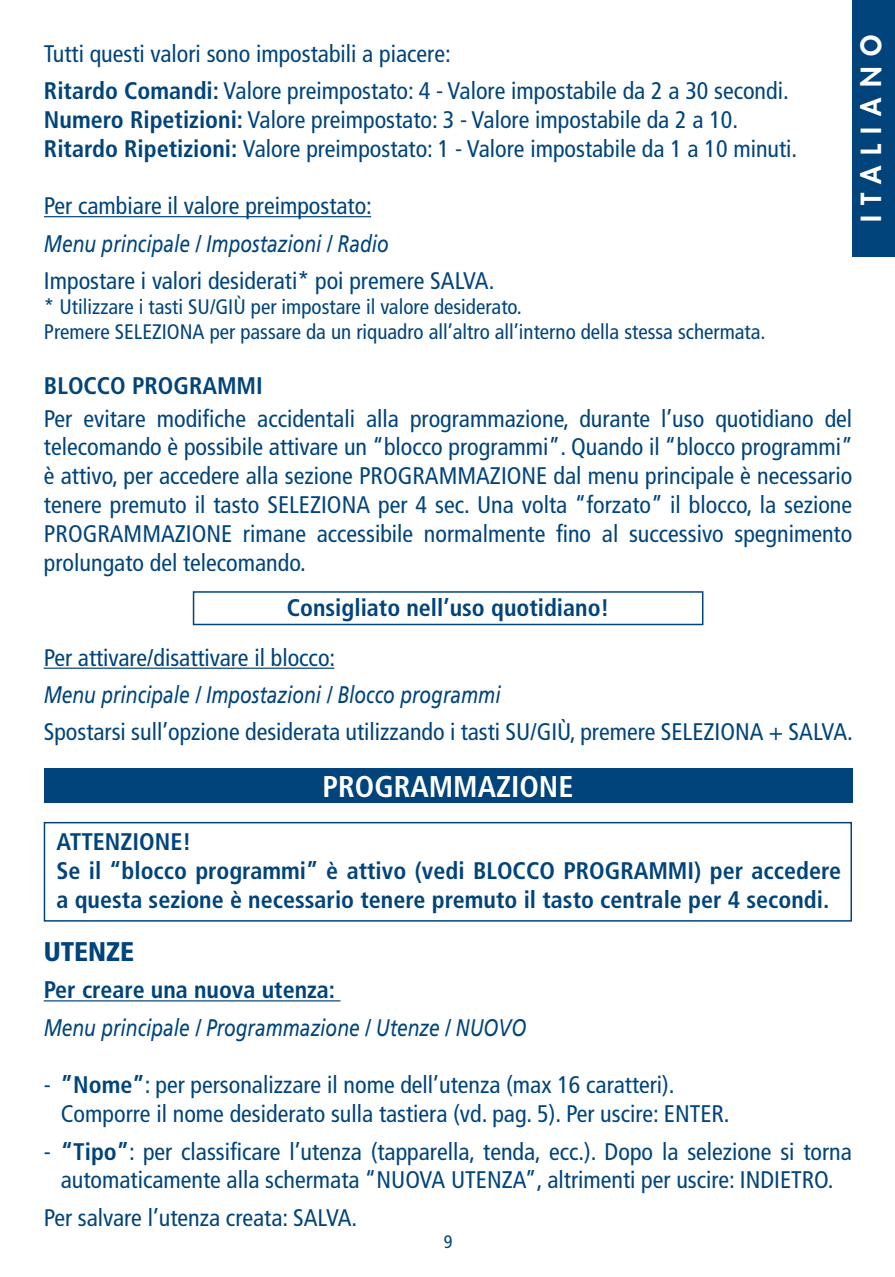
<style>
.page{position:relative;width:895px;height:1277px;background:#fff}
.page>*{position:absolute;margin:0;border:0;box-sizing:border-box;transform-origin:0 0}
.t1{font:700 condensed 30px "Frutiger LT Std";color:#fff}
.t2{font:800 27px "Futura";letter-spacing:.395em;color:#fff}
.t3{font:900 condensed 27px "Frutiger LT Std";color:#00447b}
.t4{font:condensed 24px/28.8px "Frutiger LT Std";color:#00447b;text-align:justify}
.t5{font:700 condensed 24px/28.8px "Frutiger LT Std";color:#00447b}
.t6{font:italic 24px "Frutiger LT Std";color:#00447b;scale:.8 1}
.t7{font:condensed 21px "Frutiger LT Std";color:#00447b}
.t8{font:condensed 18px "Frutiger LT Std";color:#00447b}
.s1{font-weight:700}
</style>
<div class="page">
<div style="left:852px;top:0;width:42px;height:256px;background:#00447b"></div>
<hr style="left:44px;top:216px;width:327px;height:1px;background:#00447b">
<div style="left:44px;top:768px;width:808px;height:34px;background:#00447b"></div>
<div style="left:44px;top:821px;width:807px;height:100px;border:2px solid #00447b"></div>
<div style="left:193px;top:591px;width:510px;height:34px;border:2px solid #00447b"></div>
<hr style="left:44px;top:1000px;width:296px;height:1px;background:#00447b">
<hr style="left:44px;top:667px;width:290px;height:1px;background:#00447b">
<p class="t4" style="left:44px;top:39px;width:408px">Tutti questi valori sono impostabili a piacere:</p>
<p class="t4" style="left:44px;top:76px;width:746px"><span class="s1">Ritardo Comandi:</span> Valore preimpostato: 4 - Valore impostabile da 2 a 30 secondi.</p>
<p class="t4" style="left:44px;top:105px;width:695px"><span class="s1">Numero Ripetizioni:</span> Valore preimpostato: 3 - Valore impostabile da 2 a 10.</p>
<p class="t4" style="left:44px;top:134px;width:754px"><span class="s1">Ritardo Ripetizioni:</span> Valore preimpostato: 1 - Valore impostabile da 1 a 10 minuti.</p>
<p class="t4" style="left:44px;top:192px;width:329px">Per cambiare il valore preimpostato:</p>
<p class="t6" style="left:44px;top:229px;width:432px">Menu principale / Impostazioni / Radio</p>
<p class="t4" style="left:44px;top:266px;width:452px">Impostare i valori desiderati* poi premere SALVA.</p>
<p class="t7" style="left:44px;top:294px;width:479px">* Utilizzare i tasti SU/GIÙ per impostare il valore desiderato.</p>
<p class="t7" style="left:44px;top:320px;width:722px">Premere SELEZIONA per passare da un riquadro all’altro all’interno della stessa schermata.</p>
<p class="t2" style="left:852px;top:222px;width:189px;rotate:-90deg">ITALIANO</p>
<p class="t5" style="left:44px;top:371px;width:220px">BLOCCO PROGRAMMI</p>
<p class="t4" style="left:44px;top:404px;width:810px">Per evitare modifiche accidentali alla programmazione, durante l’uso quotidiano del telecomando è possibile attivare un “blocco programmi”. Quando il “blocco programmi” è attivo, per accedere alla sezione PROGRAMMAZIONE dal menu principale è necessario tenere premuto il tasto SELEZIONA per 4 sec. Una volta “forzato” il blocco, la sezione PROGRAMMAZIONE rimane accessibile normalmente fino al successivo spegnimento prolungato del telecomando.</p>
<p class="t5" style="left:287px;top:593px;width:324px">Consigliato nell’uso quotidiano!</p>
<p class="t4" style="left:44px;top:643px;width:293px">Per attivare/disattivare il blocco:</p>
<p class="t6" style="left:44px;top:680px;width:572px">Menu principale / Impostazioni / Blocco programmi</p>
<p class="t4" style="left:44px;top:718px;width:810px">Spostarsi sull’opzione desiderata utilizzando i tasti SU/GIÙ, premere SELEZIONA + SALVA.</p>
<p class="t1" style="left:322px;top:768px;width:252px">PROGRAMMAZIONE</p>
<p class="t5" style="left:56px;top:827px;width:136px">ATTENZIONE!</p>
<p class="t5" style="left:56px;top:856px;width:786px">Se il “blocco programmi” è attivo (vedi BLOCCO PROGRAMMI) per accedere a questa sezione è necessario tenere premuto il tasto centrale per 4 secondi.</p>
<p class="t3" style="left:44px;top:935px;width:92px">UTENZE</p>
<p class="t5" style="left:44px;top:975px;width:293px">Per creare una nuova utenza:</p>
<p class="t6" style="left:44px;top:1013px;width:604px">Menu principale / Programmazione / Utenze / NUOVO</p>
<p class="t4" style="left:44px;top:1070px;width:632px">- <span class="s1">”Nome”</span>: per personalizzare il nome dell’utenza (max 16 caratteri).</p>
<p class="t4" style="left:61px;top:1099px;width:670px">Comporre il nome desiderato sulla tastiera (vd. pag. 5). Per uscire: ENTER.</p>
<p class="t4" style="left:44px;top:1136px;width:809px;text-align:center">- <span class="s1">“Tipo”</span>: per classificare l’utenza (tapparella, tenda, ecc.). Dopo la selezione si torna automaticamente alla schermata “NUOVA UTENZA”, altrimenti per uscire: INDIETRO.</p>
<p class="t4" style="left:44px;top:1203px;width:315px">Per salvare l’utenza creata: SALVA.</p>
<p class="t8" style="left:443px;top:1231px;width:10px">9</p>
</div>
